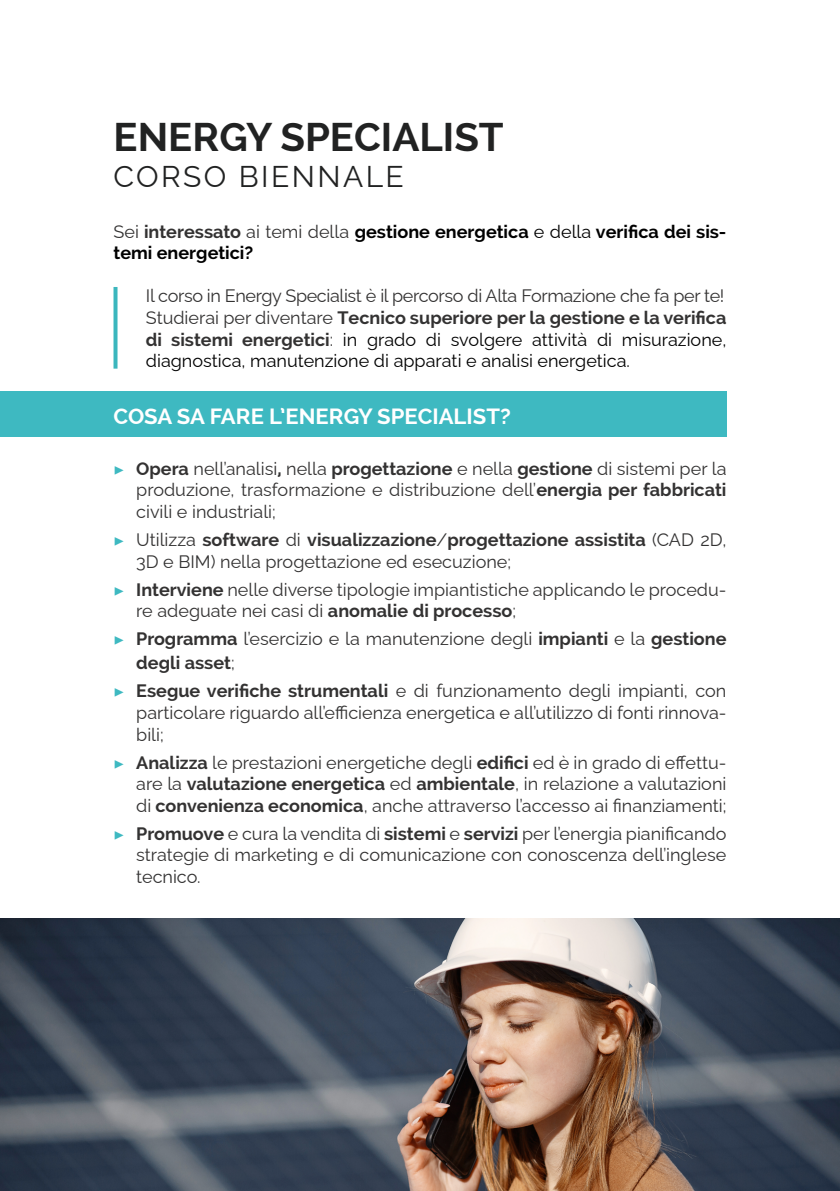
<style>
.page{position:relative;width:840px;height:1191px;background:#fff}
.page>*{position:absolute;margin:0;border:0;box-sizing:border-box;transform-origin:0 0}
.t1{font:700 40px "Raleway";color:#212222}
.t2{font:30px "Raleway";letter-spacing:.08em;color:#212222}
.t3{font:700 22px "Raleway";color:#fff}
.t4{font:18px/21.6px "Raleway";color:#333232;text-align:justify}
.t5{font:18px/21.6px "Raleway";color:#000;text-align:justify}
.t6{font:700 18px/21.6px "Raleway";color:#000}
.t7{font:700 18px/24px "Raleway";color:#333232}
.s1{font-weight:400;color:#333232}
.s2{color:#333232}
.s3{font-weight:400}
.s4{font-weight:700;color:#333232}
.s5{font-family:"Minion Pro";color:#3eb9c1}
.s6{font-weight:700}
.s7{font-family:"Minion Pro";font-weight:400;color:#3eb9c1}
</style>
<div class="page">
<svg style="left:113px;top:287px;width:4px;height:82px"></svg>
<div style="left:0;top:391px;width:726px;height:45px;background:#3eb9c1"></div>
<img style="left:0;top:918px;width:839px;height:273px">
<h1 class="t1" style="left:113px;top:114px;width:391px">ENERGY SPECIALIST</h1>
<h2 class="t2" style="left:113px;top:152px;width:292px">CORSO BIENNALE</h2>
<p class="t6" style="left:113px;top:220px;width:614px"><span class="s1">Sei</span> <span class="s2">interessato</span> <span class="s1">ai temi della</span> gestione energetica <span class="s3">e della</span> verifica dei sis&shy;temi energetici?</p>
<p class="t5" style="left:146px;top:283px;width:581px"><span class="s2">Il corso in Energy Specialist è il percorso di Alta Formazione che fa per te!<br>Studierai per diventare</span> <span class="s4">Tecnico superiore per la gestione e la verifica di sistemi energetici</span><span class="s2">:</span> in grado di svolgere attività di misurazione, diagnostica, manutenzione di apparati e analisi energetica.</p>
<p class="t3" style="left:113px;top:403px;width:398px">COSA SA FARE L’ENERGY SPECIALIST?</p>
<p class="t4" style="left:136px;top:456px;width:591px;text-indent:-23px"><span class="s5">▶</span> <span class="s6">Opera</span> nell’analisi<span class="s6">,</span> nella <span class="s6">progettazione</span> e nella <span class="s6">gestione</span> di sistemi per la produzione, trasformazione e distribuzione dell’<span class="s6">energia per fabbricati </span>civili e industriali;</p>
<p class="t4" style="left:136px;top:527px;width:591px;text-indent:-23px"><span class="s5">▶</span> Utilizza <span class="s6">software</span> di <span class="s6">visualizzazione</span>/<span class="s6">progettazione assistita</span> (CAD 2D,<br>3D e BIM) nella progettazione ed esecuzione;</p>
<p class="t4" style="left:136px;top:576px;width:591px;text-indent:-23px"><span class="s5">▶</span> <span class="s6">Interviene</span> nelle diverse tipologie impiantistiche applicando le procedu&shy;re adeguate nei casi di <span class="s6">anomalie di processo</span>;</p>
<p class="t7" style="left:136px;top:627px;width:591px;text-indent:-23px"><span class="s7">▶</span> Programma <span class="s3">l’esercizio e la manutenzione degli</span> impianti <span class="s3">e la</span> gestione degli asset<span class="s3">;</span></p>
<p class="t4" style="left:136px;top:678px;width:591px;text-indent:-23px"><span class="s5">▶</span> <span class="s6">Esegue verifiche strumentali</span> e di funzionamento degli impianti, con particolare riguardo all’efficienza energetica e all’utilizzo di fonti rinnova&shy;bili;</p>
<p class="t4" style="left:136px;top:749px;width:591px;text-indent:-23px"><span class="s5">▶</span> <span class="s6">Analizza</span> le prestazioni energetiche degli <span class="s6">edifici</span> ed è in grado di effettu&shy;are la <span class="s6">valutazione energetica</span> ed <span class="s6">ambientale</span>, in relazione a valutazioni di <span class="s6">convenienza economica</span>, anche attraverso l’accesso ai finanziamenti;</p>
<p class="t4" style="left:136px;top:820px;width:591px;text-indent:-23px"><span class="s5">▶</span> <span class="s6">Promuove</span> e cura la vendita di <span class="s6">sistemi</span> e <span class="s6">servizi</span> per l’energia pianificando strategie di marketing e di comunicazione con conoscenza dell’inglese tecnico.</p>
</div>
